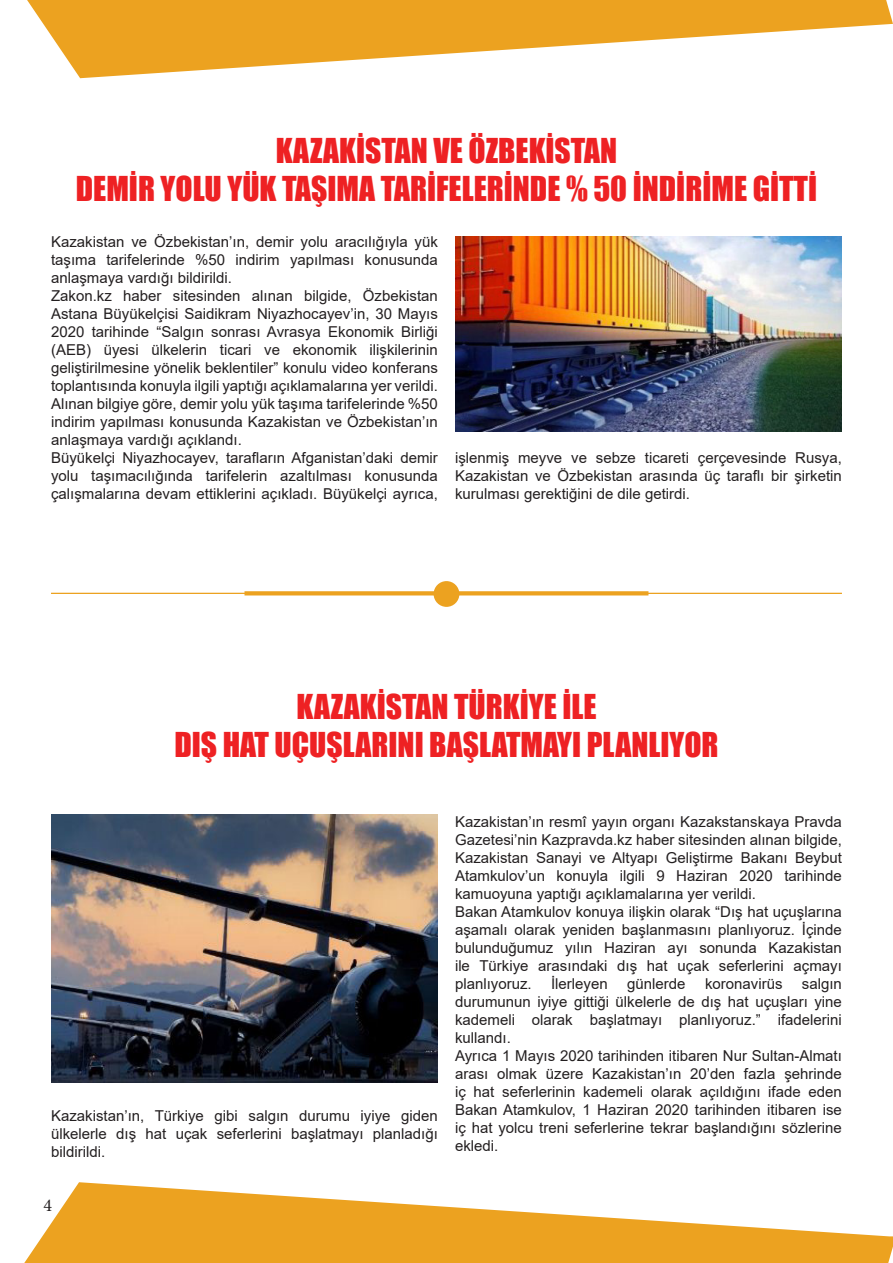
<style>
.page{position:relative;width:893px;height:1263px;background:#fff}
.page>*{position:absolute;margin:0;border:0;box-sizing:border-box;transform-origin:0 0}
.t1{font:31.5px "Impact";color:#ee2123}
.t2{font:18px "Minion Pro";color:#231f20}
.t3{font:15px/18px "Arial";color:#231f20;text-align:justify}
</style>
<div class="page">
<svg style="left:27px;top:0;width:866px;height:78px;fill:#eca220"></svg>
<svg style="left:24px;top:1182px;width:869px;height:81px"></svg>
<div style="left:434px;top:581px;width:25px;height:26px;background:#eca220;border-radius:50%"></div>
<svg style="left:244px;top:591px;width:404px;height:4px"></svg>
<hr style="left:51px;top:593px;width:791px;height:1px;background:#eca220">
<img style="left:51px;top:814px;width:387px;height:268px">
<img style="left:455px;top:236px;width:387px;height:196px">
<p class="t1" style="left:276px;top:126px;width:343px">KAZAKİSTAN VE ÖZBEKİSTAN</p>
<p class="t1" style="left:76px;top:164px;width:743px">DEMİR YOLU YÜK TAŞIMA TARİFELERİNDE % 50 İNDİRİME GİTTİ</p>
<p class="t3" style="left:51px;top:233px;width:388px">Kazakistan ve Özbekistan’ın, demir yolu aracılığıyla yük taşıma tarifelerinde %50 indirim yapılması konusunda anlaşmaya vardığı bildirildi.</p>
<p class="t3" style="left:51px;top:287px;width:388px">Zakon.kz haber sitesinden alınan bilgide, Özbekistan Astana Büyükelçisi Saidikram Niyazhocayev’in, 30 Mayıs 2020 tarihinde “Salgın sonrası Avrasya Ekonomik Birliği (AEB) üyesi ülkelerin ticari ve ekonomik ilişkilerinin geliştirilmesine yönelik beklentiler” konulu video konferans toplantısında konuyla ilgili yaptığı açıklamalarına yer verildi.<br>Alınan bilgiye göre, demir yolu yük taşıma tarifelerinde %50 indirim yapılması konusunda Kazakistan ve Özbekistan’ın anlaşmaya vardığı açıklandı.</p>
<p class="t3" style="left:51px;top:449px;width:388px">Büyükelçi Niyazhocayev, tarafların Afganistan’daki demir yolu taşımacılığında tarifelerin azaltılması konusunda çalışmalarına devam ettiklerini açıkladı. Büyükelçi ayrıca,</p>
<p class="t3" style="left:455px;top:449px;width:388px">işlenmiş meyve ve sebze ticareti çerçevesinde Rusya, Kazakistan ve Özbekistan arasında üç taraflı bir şirketin kurulması gerektiğini de dile getirdi.</p>
<p class="t1" style="left:296px;top:682px;width:302px">KAZAKİSTAN TÜRKİYE İLE</p>
<p class="t1" style="left:174px;top:720px;width:546px">DIŞ HAT UÇUŞLARINI BAŞLATMAYI PLANLIYOR</p>
<p class="t3" style="left:51px;top:1106px;width:388px">Kazakistan’ın, Türkiye gibi salgın durumu iyiye giden ülkelerle dış hat uçak seferlerini başlatmayı planladığı bildirildi.</p>
<p class="t2" style="left:44px;top:1193px;width:10px">4</p>
<p class="t3" style="left:455px;top:813px;width:388px">Kazakistan’ın resmî yayın organı Kazakstanskaya Pravda Gazetesi’nin Kazpravda.kz haber sitesinden alınan bilgide, Kazakistan Sanayi ve Altyapı Geliştirme Bakanı Beybut Atamkulov’un konuyla ilgili 9 Haziran 2020 tarihinde kamuoyuna yaptığı açıklamalarına yer verildi.</p>
<p class="t3" style="left:455px;top:903px;width:388px">Bakan Atamkulov konuya ilişkin olarak “Dış hat uçuşlarına aşamalı olarak yeniden başlanmasını planlıyoruz. İçinde bulunduğumuz yılın Haziran ayı sonunda Kazakistan ile Türkiye arasındaki dış hat uçak seferlerini açmayı planlıyoruz.</p>
<p class="t3" style="left:551px;top:975px;width:58px">İlerleyen</p>
<p class="t3" style="left:627px;top:975px;width:60px">günlerde</p>
<p class="t3" style="left:705px;top:975px;width:79px">koronavirüs</p>
<p class="t3" style="left:455px;top:975px;width:388px;text-indent:347px">salgın durumunun iyiye gittiği ülkelerle de dış hat uçuşları yine kademeli olarak başlatmayı planlıyoruz.” ifadelerini kullandı.</p>
<p class="t3" style="left:455px;top:1047px;width:388px">Ayrıca 1 Mayıs 2020 tarihinden itibaren Nur Sultan-Almatı arası olmak üzere Kazakistan’ın 20’den fazla şehrinde iç hat seferlerinin kademeli olarak açıldığını ifade eden Bakan Atamkulov, 1 Haziran 2020 tarihinden itibaren ise iç hat yolcu treni seferlerine tekrar başlandığını sözlerine ekledi.</p>
</div>
